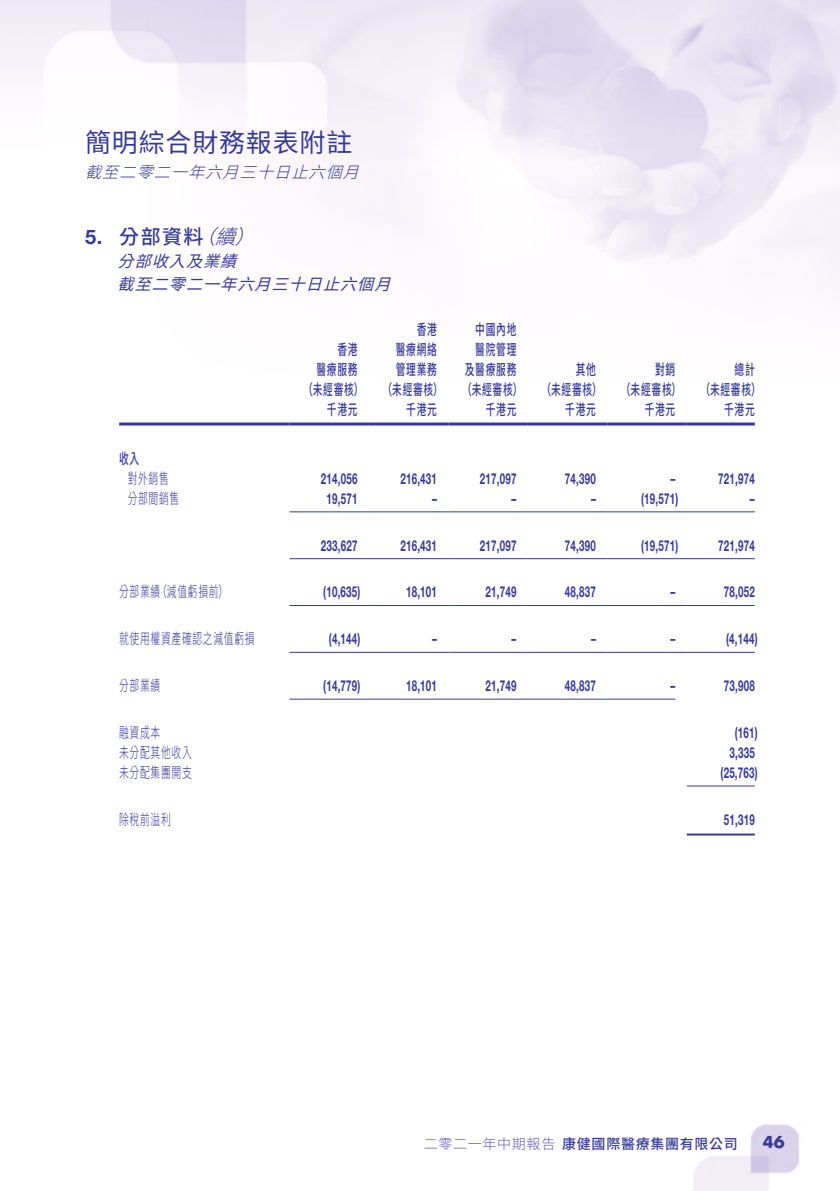
<style>
.page{position:relative;width:840px;height:1191px;background:#fff}
.page>*{position:absolute;margin:0;border:0;box-sizing:border-box;transform-origin:0 0}
.t1{font:26px "Source Han Sans TC";letter-spacing:.03em;color:#353997}
.Heading_1{font:500 20px "Source Han Sans TC";color:#353997}
.Heading_1-2{font:italic 300 20px "Source Han Sans TC";color:#353997}
.Heading_1-3{font:700 20px "Helvetica Neue LT Std";color:#353997}
.Heading_2{font:italic 16px "Source Han Sans TC";color:#353997}
.t2{font:italic 300 16px "Source Han Sans TC";color:#353997}
.t3{font:700 16px "Futura";color:#353997}
.Body_Text{font:700 15px "Helvetica Neue LT Std";letter-spacing:.025em;color:#353997;scale:.65 1}
.Body_Text-2{font:500 15px "Source Han Sans TC";letter-spacing:.075em;color:#353997;scale:.65 1}
.Body_Text-3{font:300 15px "Source Han Sans TC";letter-spacing:.075em;color:#353997;scale:.65 1}
.t4{font:500 14px "Source Han Sans TC";letter-spacing:.05em;color:#353997}
.t5{font:300 14px "Source Han Sans TC";letter-spacing:.05em;color:#645dac}
</style>
<div class="page">
<img style="left:0;top:0;width:839px;height:1191px">
<hr style="left:119px;top:422px;width:170px;height:3px;background:#353997">
<hr style="left:289px;top:422px;width:80px;height:3px;background:#353997">
<hr style="left:369px;top:422px;width:79px;height:3px;background:#353997">
<hr style="left:448px;top:422px;width:79px;height:3px;background:#353997">
<hr style="left:527px;top:422px;width:80px;height:3px;background:#353997">
<hr style="left:607px;top:422px;width:79px;height:3px;background:#353997">
<hr style="left:686px;top:422px;width:68px;height:3px;background:#353997">
<hr style="left:289px;top:511px;width:80px;height:1px;background:#353997">
<hr style="left:369px;top:511px;width:79px;height:1px;background:#353997">
<hr style="left:448px;top:511px;width:79px;height:1px;background:#353997">
<hr style="left:527px;top:511px;width:80px;height:1px;background:#353997">
<hr style="left:607px;top:511px;width:79px;height:1px;background:#353997">
<hr style="left:686px;top:511px;width:68px;height:1px;background:#353997">
<hr style="left:289px;top:558px;width:80px;height:1px;background:#353997">
<hr style="left:369px;top:558px;width:79px;height:1px;background:#353997">
<hr style="left:448px;top:558px;width:79px;height:1px;background:#353997">
<hr style="left:527px;top:558px;width:80px;height:1px;background:#353997">
<hr style="left:607px;top:558px;width:79px;height:1px;background:#353997">
<hr style="left:686px;top:558px;width:68px;height:1px;background:#353997">
<hr style="left:289px;top:605px;width:80px;height:1px;background:#353997">
<hr style="left:369px;top:605px;width:79px;height:1px;background:#353997">
<hr style="left:448px;top:605px;width:79px;height:1px;background:#353997">
<hr style="left:527px;top:605px;width:80px;height:1px;background:#353997">
<hr style="left:607px;top:605px;width:79px;height:1px;background:#353997">
<hr style="left:686px;top:605px;width:68px;height:1px;background:#353997">
<hr style="left:289px;top:652px;width:80px;height:1px;background:#353997">
<hr style="left:369px;top:652px;width:79px;height:1px;background:#353997">
<hr style="left:448px;top:652px;width:79px;height:1px;background:#353997">
<hr style="left:527px;top:652px;width:80px;height:1px;background:#353997">
<hr style="left:607px;top:652px;width:79px;height:1px;background:#353997">
<hr style="left:686px;top:652px;width:68px;height:1px;background:#353997">
<hr style="left:289px;top:698px;width:80px;height:1px;background:#353997">
<hr style="left:369px;top:698px;width:79px;height:1px;background:#353997">
<hr style="left:448px;top:698px;width:79px;height:1px;background:#353997">
<hr style="left:527px;top:698px;width:80px;height:1px;background:#353997">
<hr style="left:607px;top:698px;width:68px;height:1px;background:#353997">
<hr style="left:686px;top:785px;width:68px;height:1px;background:#353997">
<hr style="left:686px;top:833px;width:68px;height:2px;background:#353997">
<h1 class="t1" style="left:85px;top:128px;width:269px">簡明綜合財務報表附註</h1>
<p class="t2" style="left:85px;top:163px;width:287px">截至二零二一年六月三十日止六個月</p>
<p class="Heading_1-3" style="left:85px;top:225px;width:19px">5.</p>
<p class="Heading_1-2" style="left:195px;top:226px;width:76px">（(</p>
<p class="Heading_1" style="left:119px;top:226px;width:86px">分部資料</p>
<p class="Heading_1-2" style="left:215px;top:226px;width:37px">續</p>
<p class="Heading_2" style="left:117px;top:252px;width:132px">分部收入及業績</p>
<p class="Heading_2" style="left:117px;top:275px;width:286px">截至二零二一年六月三十日止六個月</p>
<p class="Body_Text-2" style="left:119px;top:450px;width:33px">收入</p>
<p class="Body_Text-3" style="left:128px;top:470px;width:65px">對外銷售</p>
<p class="Body_Text-3" style="left:128px;top:490px;width:81px">分部間銷售</p>
<p class="Body_Text-3" style="left:157px;top:583px;width:110px">（減值虧損前(</p>
<p class="Body_Text-3" style="left:119px;top:583px;width:65px">分部業績</p>
<p class="Body_Text-3" style="left:119px;top:630px;width:210px">就使用權資產確認之減值虧損</p>
<p class="Body_Text-3" style="left:119px;top:677px;width:65px">分部業績</p>
<p class="Body_Text-3" style="left:119px;top:724px;width:65px">融資成本</p>
<p class="Body_Text-3" style="left:119px;top:744px;width:113px">未分配其他收入</p>
<p class="Body_Text-3" style="left:119px;top:764px;width:113px">未分配集團開支</p>
<p class="Body_Text-3" style="left:119px;top:810px;width:81px">除稅前溢利</p>
<p class="Body_Text-2" style="left:337px;top:341px;width:33px">香港</p>
<p class="Body_Text-2" style="left:316px;top:361px;width:65px">醫療服務</p>
<p class="Body_Text-2" style="left:416px;top:321px;width:33px">香港</p>
<p class="Body_Text-2" style="left:395px;top:341px;width:65px">醫療網絡</p>
<p class="Body_Text-2" style="left:395px;top:361px;width:65px">管理業務</p>
<p class="Body_Text-2" style="left:303px;top:381px;width:94px">（未經審核）</p>
<p class="Body_Text-2" style="left:382px;top:381px;width:94px">（未經審核）</p>
<p class="Body_Text-2" style="left:326px;top:401px;width:49px">千港元</p>
<p class="Body_Text-2" style="left:406px;top:401px;width:49px">千港元</p>
<p class="Body_Text" style="left:321px;top:469px;width:58px">214,056</p>
<p class="Body_Text" style="left:400px;top:469px;width:58px">216,431</p>
<p class="Body_Text" style="left:326px;top:489px;width:49px">19,571</p>
<p class="Body_Text" style="left:432px;top:489px;width:9px">–</p>
<p class="Body_Text" style="left:321px;top:536px;width:58px">233,627</p>
<p class="Body_Text" style="left:400px;top:536px;width:58px">216,431</p>
<p class="Body_Text" style="left:323px;top:583px;width:59px">)10,635(</p>
<p class="Body_Text" style="left:406px;top:583px;width:49px">18,101</p>
<p class="Body_Text" style="left:329px;top:629px;width:50px">)4,144(</p>
<p class="Body_Text" style="left:432px;top:629px;width:9px">–</p>
<p class="Body_Text" style="left:323px;top:676px;width:59px">)14,779(</p>
<p class="Body_Text" style="left:406px;top:676px;width:49px">18,101</p>
<p class="Body_Text-2" style="left:475px;top:321px;width:65px">中國內地</p>
<p class="Body_Text-2" style="left:475px;top:341px;width:65px">醫院管理</p>
<p class="Body_Text-2" style="left:464px;top:361px;width:81px">及醫療服務</p>
<p class="Body_Text-2" style="left:462px;top:381px;width:94px">（未經審核）</p>
<p class="Body_Text-2" style="left:485px;top:401px;width:49px">千港元</p>
<p class="Body_Text" style="left:479px;top:469px;width:58px">217,097</p>
<p class="Body_Text" style="left:511px;top:489px;width:9px">–</p>
<p class="Body_Text" style="left:479px;top:536px;width:58px">217,097</p>
<p class="Body_Text" style="left:485px;top:583px;width:49px">21,749</p>
<p class="Body_Text" style="left:511px;top:629px;width:9px">–</p>
<p class="Body_Text" style="left:485px;top:676px;width:49px">21,749</p>
<p class="Body_Text-2" style="left:575px;top:361px;width:33px">其他</p>
<p class="Body_Text-2" style="left:654px;top:361px;width:33px">對銷</p>
<p class="Body_Text-2" style="left:734px;top:361px;width:33px">總計</p>
<p class="Body_Text-2" style="left:541px;top:381px;width:94px">（未經審核）</p>
<p class="Body_Text-2" style="left:620px;top:381px;width:94px">（未經審核）</p>
<p class="Body_Text-2" style="left:700px;top:381px;width:94px">（未經審核(</p>
<p class="Body_Text-2" style="left:565px;top:401px;width:49px">千港元</p>
<p class="Body_Text-2" style="left:644px;top:401px;width:49px">千港元</p>
<p class="Body_Text-2" style="left:723px;top:401px;width:49px">千港元</p>
<p class="Body_Text" style="left:564px;top:469px;width:49px">74,390</p>
<p class="Body_Text" style="left:670px;top:469px;width:9px">–</p>
<p class="Body_Text" style="left:717px;top:469px;width:58px">721,974</p>
<p class="Body_Text" style="left:590px;top:489px;width:9px">–</p>
<p class="Body_Text" style="left:640px;top:489px;width:59px">)19,571(</p>
<p class="Body_Text" style="left:749px;top:489px;width:9px">–</p>
<p class="Body_Text" style="left:564px;top:536px;width:49px">74,390</p>
<p class="Body_Text" style="left:640px;top:536px;width:59px">)19,571(</p>
<p class="Body_Text" style="left:717px;top:536px;width:58px">721,974</p>
<p class="Body_Text" style="left:564px;top:583px;width:49px">48,837</p>
<p class="Body_Text" style="left:670px;top:583px;width:9px">–</p>
<p class="Body_Text" style="left:723px;top:583px;width:49px">78,052</p>
<p class="Body_Text" style="left:590px;top:629px;width:9px">–</p>
<p class="Body_Text" style="left:670px;top:629px;width:9px">–</p>
<p class="Body_Text" style="left:725px;top:629px;width:50px">)4,144(</p>
<p class="Body_Text" style="left:564px;top:676px;width:49px">48,837</p>
<p class="Body_Text" style="left:670px;top:676px;width:9px">–</p>
<p class="Body_Text" style="left:723px;top:676px;width:49px">73,908</p>
<p class="Body_Text" style="left:734px;top:723px;width:37px">)161(</p>
<p class="Body_Text" style="left:729px;top:743px;width:40px">3,335</p>
<p class="Body_Text" style="left:720px;top:763px;width:59px">)25,763(</p>
<p class="Body_Text" style="left:723px;top:810px;width:49px">51,319</p>
<p class="t5" style="left:423px;top:1135px;width:133px">二零二一年中期報告</p>
<p class="t4" style="left:562px;top:1135px;width:177px">康健國際醫療集團有限公司</p>
<p class="t3" style="left:762px;top:1130px;width:23px">46</p>
</div>
